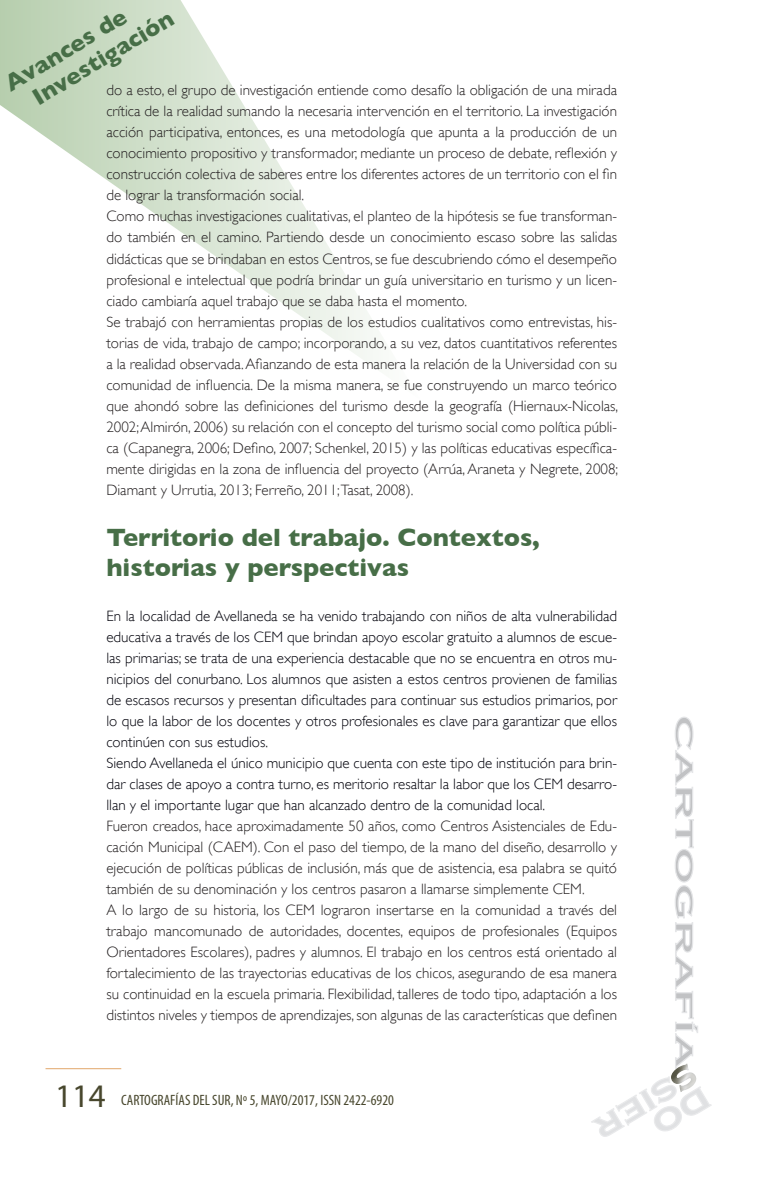
<style>
.page{position:relative;width:766px;height:1191px;background:#fff}
.page>*{position:absolute;margin:0;border:0;box-sizing:border-box;transform-origin:0 0}
.Titulos_interioresd{font:700 25.5px/30px "Gill Sans";color:#476e47}
.Titulos_interioresd-2{font:700 24px "Gill Sans";color:#476e47}
.Texto_interior{font:300 15px/21px "Gill Sans";color:#231f20;text-align:justify}
.Texto_interior-2{font:300 15px/21px "Gill Sans";color:#00000a;text-align:justify}
.t1{font:condensed 15px "Myriad Pro";color:#48472d}
.s1{font-stretch:normal;font-size:33px}
.s2{font-style:inherit}
</style>
<div class="page">
<hr style="left:45px;top:1068px;width:76px;height:1px;background:#e1a76a">
<svg style="left:591px;top:717px;width:121px;height:420px"></svg>
<svg style="left:0;top:0;width:373px;height:366px"></svg>
<p class="Titulos_interioresd-2" style="left:-1px;top:73px;width:139px;rotate:-31deg">Avances de</p>
<p class="Titulos_interioresd-2" style="left:27px;top:87px;width:162px;rotate:-31deg">Investigación</p>
<p class="Texto_interior" style="left:106px;top:80px;width:512px">do a esto, el grupo de investigación entiende como desafío la obligación de una mirada crítica de la realidad sumando la necesaria intervención en el territorio. La investigación acción participativa, entonces, es una metodología que apunta a la producción de un conocimiento propositivo y transformador, mediante un proceso de debate, reflexión y construcción colectiva de saberes entre los diferentes actores de un territorio con el fin de lograr la transformación social.</p>
<p class="Texto_interior" style="left:106px;top:206px;width:512px">Como muchas investigaciones cualitativas, el planteo de la hipótesis se fue transforman&shy;do también en el camino. Partiendo desde un conocimiento escaso sobre las salidas didácticas que se brindaban en estos Centros, se fue descubriendo cómo el desempeño profesional e intelectual que podría brindar un guía universitario en turismo y un licen&shy;ciado cambiaría aquel trabajo que se daba hasta el momento.</p>
<p class="Texto_interior" style="left:106px;top:311px;width:513px">Se trabajó con herramientas propias de los estudios cualitativos como entrevistas, his&shy;torias de vida, trabajo de campo; incorporando, a su vez, datos cuantitativos referentes a la realidad observada. Afianzando de esta manera la relación de la Universidad con su comunidad de influencia. De la misma manera, se fue construyendo un marco teórico que ahondó sobre las definiciones del turismo desde la geografía (Hiernaux-Nicolas, 2002; Almirón, 2006) su relación con el concepto del turismo social como política públi&shy;ca (Capanegra, 2006; Defino, 2007; Schenkel, 2015) y las políticas educativas específica&shy;mente dirigidas en la zona de influencia del proyecto (Arrúa, Araneta y Negrete, 2008; Diamant y Urrutia, 2013; Ferreño, 2011;Tasat, 2008).</p>
<p class="Titulos_interioresd" style="left:106px;top:522px;width:435px">Territorio del trabajo. Contextos, historias y perspectivas</p>
<p class="Texto_interior-2" style="left:106px;top:605px;width:512px">En la localidad de Avellaneda se ha venido trabajando con niños de alta vulnerabilidad educativa a través de los CEM que brindan apoyo escolar gratuito a alumnos de escue&shy;las primarias; se trata de una experiencia destacable que no se encuentra en otros mu&shy;nicipios del conurbano. Los alumnos que asisten a estos centros provienen de familias de escasos recursos y presentan dificultades para continuar sus estudios primarios, por lo que la labor de los docentes y otros profesionales es clave para garantizar que ellos continúen con sus estudios.</p>
<p class="Texto_interior-2" style="left:106px;top:752px;width:512px">Siendo Avellaneda el único municipio que cuenta con este tipo de institución para brin&shy;dar clases de apoyo a contra turno, es meritorio resaltar la labor que los CEM desarro&shy;llan y el importante lugar que han alcanzado dentro de la comunidad local.</p>
<p class="Texto_interior" style="left:106px;top:815px;width:512px">Fueron creados, hace aproximadamente 50 años, como Centros Asistenciales de Edu&shy;cación Municipal (CAEM). Con el paso del tiempo, de la mano del diseño, desarrollo y ejecución de políticas públicas de inclusión, más que de asistencia, esa palabra se quitó también de su denominación y los centros pasaron a llamarse simplemente CEM.</p>
<p class="Texto_interior" style="left:106px;top:899px;width:512px">A lo largo de su historia, los CEM lograron insertarse en la comunidad a través del trabajo mancomunado de autoridades, docentes, equipos de profesionales (Equipos Orientadores Escolares), padres y alumnos. El trabajo en los centros está orientado al fortalecimiento de las trayectorias educativas de los chicos, asegurando de esa manera su continuidad en la escuela primaria. Flexibilidad, talleres de todo tipo, adaptación a los distintos niveles y tiempos de aprendizajes, son algunas de las características que definen</p>
<p class="t1" style="left:55px;top:1091px;width:340px"><span class="s1">114</span> CARTOGRAFÍAS DEL SUR, Nº 5, <span class="s2">MAYO</span>/2017, ISSN 2422-6920</p>
</div>
